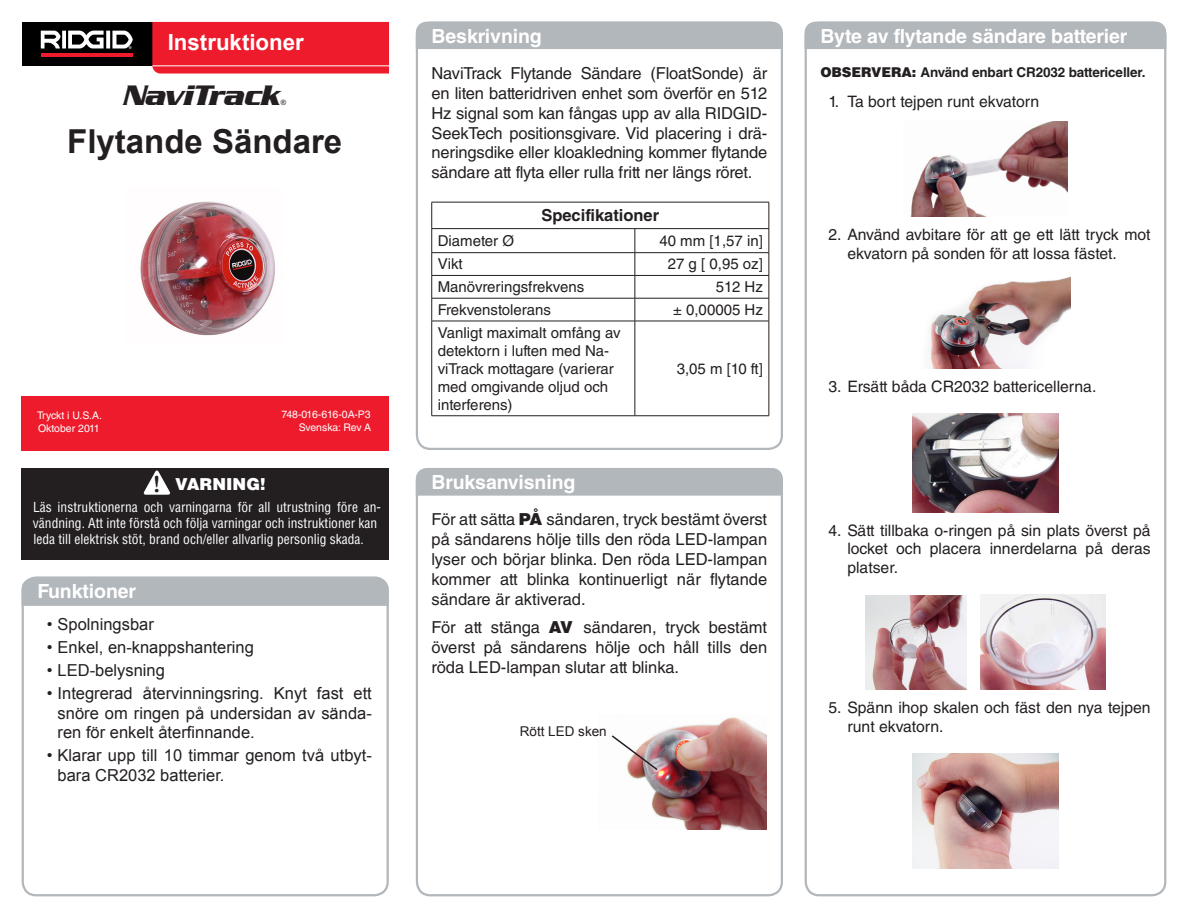
<style>
.page{position:relative;width:1188px;height:918px;background:#fff}
.page>*{position:absolute;margin:0;border:0;box-sizing:border-box;transform-origin:0 0}
.t1{font:700 33px "Arial";color:#231f20}
.t2{font:italic 700 29.1px "Serpentine D";letter-spacing:-.025em;color:#231f20}
.t3{font:700 22.35px "Arial";color:#fff}
.t4{font:700 19.5px "Helvetica LT Std";letter-spacing:-.005em;color:#fff}
.t5{font:16.5px/19.8px "Helvetica LT Std";color:#231f20;text-align:justify}
.t6{font:16.5px/19.8px "Arial";color:#231f20;text-align:justify}
.t7{font:700 16.5px "Helvetica LT Std";color:#231f20}
.t8{font:900 16.5px "Helvetica LT Std";color:#fff}
.t9{font:15.75px/18.9px "Helvetica LT Std";color:#231f20}
.t10{font:15px/18px "Helvetica LT Std";color:#231f20}
.t11{font:condensed 13.5px/16.2px "Helvetica LT Std";color:#fff}
.t12{font:700 13.5px "Helvetica LT Std";letter-spacing:-.01em;color:#231f20}
.t13{font:13.5px "Arial";color:#231f20}
.t14{font:10.5px/12.6px "Helvetica LT Std";letter-spacing:-.01em;color:#fff}
.t15{font:7.2px "Arial";color:#231f20}
.s1{font-family:"Garamond";font-weight:700;font-size:25.5px;color:#231f20}
.s2{font-weight:900}
</style>
<div class="page">
<div style="left:22px;top:396px;width:367px;height:54px;background:#ee1b2c"></div>
<svg style="left:415px;top:468px;width:368px;height:30px;background:#b9bdc1"></svg>
<div style="left:22px;top:22px;width:137px;height:43px;background:#000"></div>
<div style="left:152px;top:22px;width:237px;height:52px;background:#ee1b2c"></div>
<svg style="left:41px;top:31px;width:92px;height:18px"></svg>
<hr style="left:41px;top:53px;width:91px;height:4px;background:#ee1b2c">
<hr style="left:152px;top:66px;width:237px;height:1px;background:#fff">
<div style="left:22px;top:468px;width:367px;height:92px;background:#231f20"></div>
<svg style="left:143px;top:470px;width:27px;height:24px"></svg>
<svg style="left:415px;top:21px;width:368px;height:30px;background:#b8bdc1"></svg>
<img style="left:628px;top:717px;width:138px;height:112px">
<svg style="left:611px;top:734px;width:48px;height:38px"></svg>
<div style="left:416px;top:468px;width:367px;height:428px;border:2px solid #b2b7bb;border-radius:14px"></div>
<svg style="left:804px;top:21px;width:363px;height:30px;background:#b9bdc1"></svg>
<img style="left:910px;top:121px;width:157px;height:96px">
<img style="left:929px;top:276px;width:142px;height:93px">
<img style="left:913px;top:413px;width:145px;height:99px">
<img style="left:866px;top:595px;width:100px;height:95px">
<img style="left:980px;top:594px;width:125px;height:96px">
<img style="left:912px;top:753px;width:147px;height:116px">
<div style="left:805px;top:22px;width:361px;height:874px;border:2px solid #b2b7bb;border-radius:14px"></div>
<svg style="left:634px;top:229px;width:1px;height:92px"></svg>
<hr style="left:634px;top:321px;width:1px;height:95px;background:#231f20">
<hr style="left:432px;top:202px;width:203px;height:1px;background:#231f20">
<hr style="left:635px;top:202px;width:134px;height:1px;background:#231f20">
<hr style="left:432px;top:228px;width:203px;height:1px;background:#231f20">
<hr style="left:635px;top:228px;width:134px;height:1px;background:#231f20">
<hr style="left:432px;top:252px;width:203px;height:1px;background:#231f20">
<hr style="left:635px;top:252px;width:134px;height:1px;background:#231f20">
<hr style="left:432px;top:275px;width:203px;height:1px;background:#231f20">
<hr style="left:635px;top:275px;width:134px;height:1px;background:#231f20">
<hr style="left:432px;top:298px;width:203px;height:1px;background:#231f20">
<svg style="left:431px;top:202px;width:1px;height:119px"></svg>
<hr style="left:635px;top:298px;width:134px;height:1px;background:#231f20">
<svg style="left:769px;top:202px;width:1px;height:119px"></svg>
<hr style="left:432px;top:321px;width:203px;height:1px;background:#231f20">
<hr style="left:431px;top:321px;width:1px;height:95px;background:#231f20">
<hr style="left:635px;top:321px;width:134px;height:1px;background:#231f20">
<hr style="left:769px;top:321px;width:1px;height:95px;background:#231f20">
<hr style="left:432px;top:415px;width:203px;height:1px;background:#231f20">
<hr style="left:635px;top:415px;width:134px;height:1px;background:#231f20">
<div style="left:416px;top:22px;width:367px;height:428px;border:2px solid #b2b7bb;border-radius:14px"></div>
<svg style="left:21px;top:579px;width:365px;height:29px;background:#b7bcc0"></svg>
<div style="left:22px;top:576px;width:367px;height:320px;border:2px solid #b2b7bb;border-radius:14px"></div>
<img style="left:140px;top:201px;width:135px;height:135px">
<h3 class="t3" style="left:168px;top:28px;width:138px">Instruktioner</h3>
<h2 class="t2" style="left:124px;top:78px;width:159px">NaviTrack</h2>
<p class="t15" style="left:281px;top:97px;width:7px">®</p>
<h1 class="t1" style="left:67px;top:120px;width:277px">Flytande Sändare</h1>
<p class="t14" style="left:37px;top:409px;width:67px">Tryckt i U.S.A.<br>Oktober 2011</p>
<p class="t14" style="left:282px;top:408px;width:91px;text-align:right">748-016-616-0A-P3<br>Svenska: Rev A</p>
<p class="t8" style="left:154px;top:474px;width:114px"><span class="s1">!</span> VARNING!</p>
<p class="t11" style="left:33px;top:499px;width:350px">Läs instruktionerna och varningarna för all utrustning före an&shy;vändning. Att inte förstå och följa varningar och instruktioner kan leda till elektrisk stöt, brand och/eller allvarlig personlig skada.</p>
<p class="t4" style="left:37px;top:579px;width:100px">Funktioner</p>
<p class="t6" style="left:47px;top:614px;width:109px">• Spolningsbar</p>
<p class="t6" style="left:47px;top:637px;width:209px">• Enkel, en-knappshantering</p>
<p class="t6" style="left:47px;top:660px;width:120px">• LED-belysning</p>
<p class="t6" style="left:58px;top:683px;width:316px;text-indent:-11px">• Integrerad återvinningsring. Knyt fast ett snöre om ringen på undersidan av sända&shy;ren för enkelt återfinnande.</p>
<p class="t6" style="left:58px;top:746px;width:316px;text-indent:-11px">• Klarar upp till 10 timmar genom två utbyt&shy;bara CR2032 batterier.</p>
<p class="t4" style="left:432px;top:24px;width:112px">Beskrivning</p>
<p class="t5" style="left:432px;top:63px;width:337px">NaviTrack Flytande Sändare (FloatSonde) är en liten batteridriven enhet som överför en 512<br>Hz signal som kan fångas upp av alla RIDGID-SeekTech positionsgivare. Vid placering i drä&shy;neringsdike eller kloakledning kommer flytande sändare att flyta eller rulla fritt ner längs röret.</p>
<p class="t7" style="left:541px;top:205px;width:119px">Specifikationer</p>
<p class="t10" style="left:438px;top:232px;width:78px">Diameter Ø</p>
<p class="t10" style="left:659px;top:232px;width:105px">40 mm [1,57 in]</p>
<p class="t10" style="left:438px;top:255px;width:27px">Vikt</p>
<p class="t10" style="left:668px;top:255px;width:97px">27 g [ 0,95 oz]</p>
<p class="t10" style="left:438px;top:278px;width:148px">Manövreringsfrekvens</p>
<p class="t10" style="left:716px;top:278px;width:48px">512 Hz</p>
<p class="t10" style="left:438px;top:301px;width:115px">Frekvenstolerans</p>
<p class="t10" style="left:673px;top:301px;width:91px">± 0,00005 Hz</p>
<p class="t10" style="left:438px;top:323px;width:184px">Vanligt maximalt omfång av detektorn i luften med Na&shy;viTrack mottagare (varierar med omgivande oljud och interferens)</p>
<p class="t10" style="left:677px;top:359px;width:88px">3,05 m [10 ft]</p>
<p class="t4" style="left:432px;top:471px;width:145px">Bruksanvisning</p>
<p class="t5" style="left:432px;top:510px;width:337px">För att sätta <span class="s2">PÅ</span> sändaren, tryck bestämt överst på sändarens hölje tills den röda LED-lampan lyser och börjar blinka. Den röda LED-lampan kommer att blinka kontinuerligt när flytande sändare är aktiverad.</p>
<p class="t5" style="left:432px;top:617px;width:337px">För att stänga <span class="s2">AV</span> sändaren, tryck bestämt överst på sändarens hölje och håll tills den röda LED-lampan slutar att blinka.</p>
<p class="t4" style="left:820px;top:24px;width:309px">Byte av flytande sändare batterier</p>
<p class="t12" style="left:820px;top:64px;width:327px"><span class="s2">OBSERVERA:</span> Använd enbart CR2032 battericeller.</p>
<p class="t9" style="left:828px;top:92px;width:212px">1. Ta bort tejpen runt ekvatorn</p>
<p class="t9" style="left:847px;top:225px;width:305px;text-indent:-19px">2. Använd avbitare för att ge ett lätt tryck mot ekvatorn på sonden för att lossa fästet.</p>
<p class="t9" style="left:828px;top:377px;width:270px">3. Ersätt båda CR2032 battericellerna.</p>
<p class="t9" style="left:847px;top:521px;width:305px;text-align:justify;text-indent:-19px">4. Sätt tillbaka o-ringen på sin plats överst på locket och placera innerdelarna på deras platser.</p>
<p class="t9" style="left:828px;top:698px;width:324px">5. Spänn ihop skalen och fäst den nya tejpen</p>
<p class="t13" style="left:520px;top:723px;width:89px">Rött LED sken</p>
<p class="t9" style="left:847px;top:717px;width:98px">runt ekvatorn.</p>
</div>
